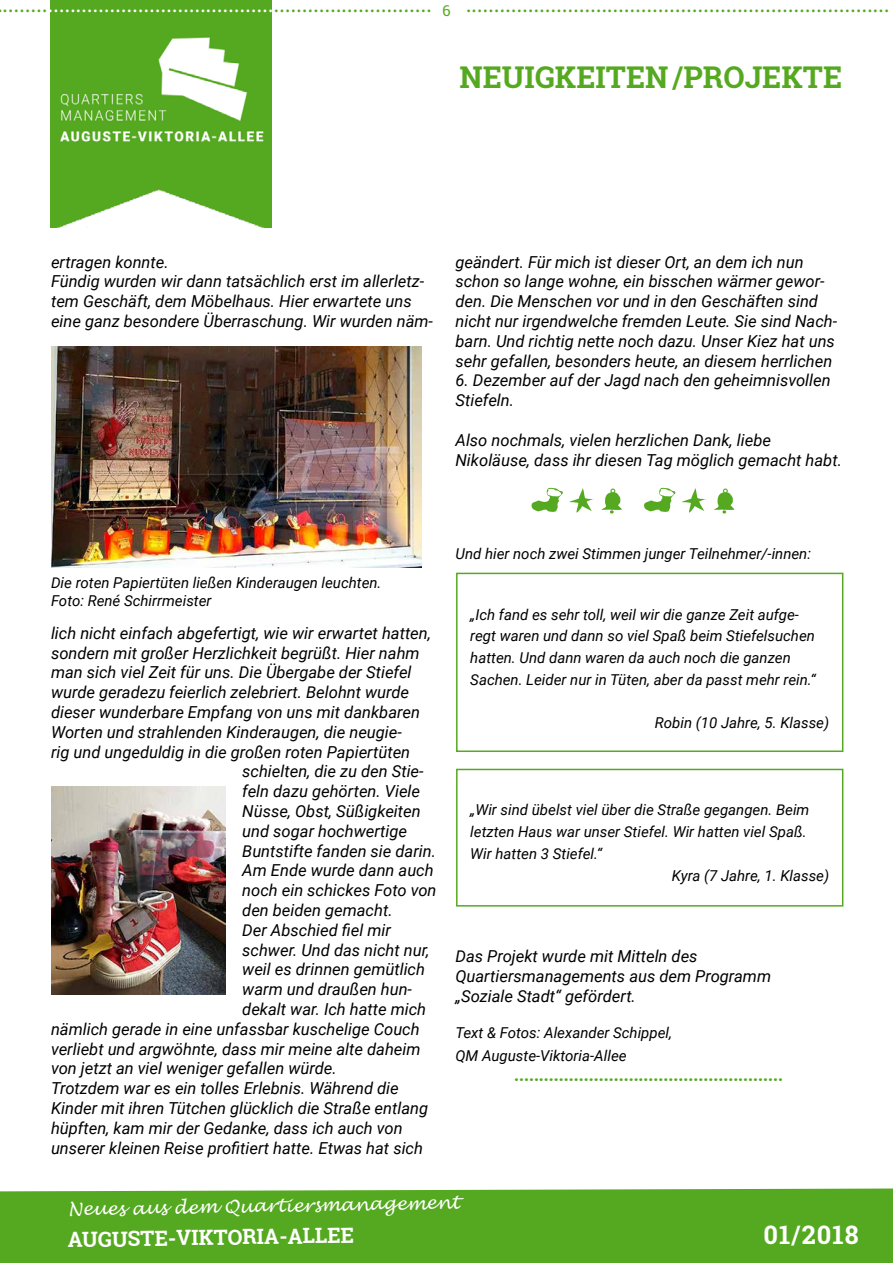
<style>
.page{position:relative;width:893px;height:1263px;background:#fff}
.page>*{position:absolute;margin:0;border:0;box-sizing:border-box;transform-origin:0 0}
.t1{font:700 30px "Roboto Slab";color:#55a920}
.t2{font:700 25.5px "Roboto Slab";letter-spacing:.04em;color:#fff}
.t3{font:700 21px "Roboto Slab";color:#fff}
.t4{font:700 18px "Minion Pro";color:#55a920}
.t5{font:italic 18px "Lucida Handwriting";color:#fff}
.t6{font:italic 16.5px/19.8px "Roboto";color:#000}
.t7{font:900 16.5px "Roboto";color:#55a920}
.t8{font:italic 15px/21.8px "Roboto";color:#000}
.t9{font:15px "Roboto Slab";color:#55a920}
.s1{color:#fff}
</style>
<div class="page">
<div style="left:0;top:1188px;width:893px;height:75px;background:#55a920"></div>
<img style="left:50px;top:0;width:222px;height:227px">
<svg style="left:531px;top:487px;width:62px;height:26px"></svg>
<svg style="left:601px;top:488px;width:21px;height:26px"></svg>
<svg style="left:644px;top:487px;width:32px;height:25px"></svg>
<svg style="left:682px;top:488px;width:24px;height:25px"></svg>
<svg style="left:714px;top:488px;width:21px;height:26px"></svg>
<img style="left:51px;top:346px;width:370px;height:222px">
<img style="left:51px;top:787px;width:174px;height:208px">
<div style="left:456px;top:573px;width:387px;height:179px;border:2px solid #55a920"></div>
<div style="left:456px;top:769px;width:387px;height:137px;border:2px solid #55a920"></div>
<p class="t9" style="left:442px;top:0;width:10px">6</p>
<p class="t4" style="left:3px;top:-7px;width:888px">........<span class="s1">........................................</span>.............................................................................................................</p>
<h1 class="t1" style="left:460px;top:56px;width:384px">NEUIGKEITEN /PROJEKTE</h1>
<p class="t6" style="left:51px;top:251px;width:384px">ertragen konnte.<br>Fündig wurden wir dann tatsächlich erst im allerletz&shy;tem Geschäft, dem Möbelhaus. Hier erwartete uns eine ganz besondere Überraschung. Wir wurden näm-</p>
<p class="t6" style="left:455px;top:251px;width:383px">geändert. Für mich ist dieser Ort, an dem ich nun schon so lange wohne, ein bisschen wärmer gewor&shy;den. Die Menschen vor und in den Geschäften sind nicht nur irgendwelche fremden Leute. Sie sind Nach&shy;barn. Und richtig nette noch dazu. Unser Kiez hat uns sehr gefallen, besonders heute, an diesem herrlichen</p>
<p class="t6" style="left:455px;top:370px;width:377px">6. Dezember auf der Jagd nach den geheimnisvollen<br>Stiefeln.</p>
<p class="t6" style="left:455px;top:429px;width:388px">Also nochmals, vielen herzlichen Dank, liebe<br>Nikoläuse, dass ihr diesen Tag möglich gemacht habt.</p>
<p class="t8" style="left:51px;top:573px;width:332px;line-height:18px">Die roten Papiertüten ließen Kinderaugen leuchten.<br>Foto: René Schirrmeister</p>
<p class="t6" style="left:51px;top:622px;width:381px">lich nicht einfach abgefertigt, wie wir erwartet hatten,</p>
<p class="t6" style="left:51px;top:642px;width:370px">sondern mit großer Herzlichkeit begrüßt. Hier nahm</p>
<p class="t6" style="left:51px;top:662px;width:362px">man sich viel Zeit für uns. Die Übergabe der Stiefel</p>
<p class="t6" style="left:51px;top:682px;width:360px">wurde geradezu feierlich zelebriert. Belohnt wurde</p>
<p class="t6" style="left:51px;top:702px;width:370px">dieser wunderbare Empfang von uns mit dankbaren</p>
<p class="t6" style="left:51px;top:721px;width:352px">Worten und strahlenden Kinderaugen, die neugie-</p>
<p class="t6" style="left:51px;top:741px;width:361px">rig und ungeduldig in die großen roten Papiertüten</p>
<p class="t6" style="left:242px;top:761px;width:183px">schielten, die zu den Stie-</p>
<p class="t6" style="left:242px;top:781px;width:179px">feln dazu gehörten. Viele</p>
<p class="t6" style="left:242px;top:801px;width:180px">Nüsse, Obst, Süßigkeiten</p>
<p class="t6" style="left:242px;top:820px;width:166px">und sogar hochwertige</p>
<p class="t6" style="left:242px;top:840px;width:195px">Buntstifte fanden sie darin.</p>
<p class="t6" style="left:242px;top:860px;width:193px">Am Ende wurde dann auch</p>
<p class="t6" style="left:242px;top:880px;width:196px">noch ein schickes Foto von</p>
<p class="t6" style="left:242px;top:900px;width:152px">den beiden gemacht.</p>
<p class="t6" style="left:242px;top:919px;width:150px">Der Abschied fiel mir</p>
<p class="t6" style="left:242px;top:939px;width:189px">schwer. Und das nicht nur,</p>
<p class="t6" style="left:242px;top:959px;width:184px">weil es drinnen gemütlich</p>
<p class="t6" style="left:242px;top:979px;width:171px">warm und draußen hun-</p>
<p class="t6" style="left:242px;top:999px;width:185px">dekalt war. Ich hatte mich</p>
<p class="t6" style="left:51px;top:1018px;width:370px">nämlich gerade in eine unfassbar kuschelige Couch</p>
<p class="t6" style="left:51px;top:1038px;width:371px">verliebt und argwöhnte, dass mir meine alte daheim</p>
<p class="t6" style="left:51px;top:1058px;width:287px">von jetzt an viel weniger gefallen würde.</p>
<p class="t6" style="left:51px;top:1078px;width:349px">Trotzdem war es ein tolles Erlebnis. Während die</p>
<p class="t6" style="left:51px;top:1098px;width:379px">Kinder mit ihren Tütchen glücklich die Straße entlang</p>
<p class="t6" style="left:51px;top:1117px;width:353px">hüpften, kam mir der Gedanke, dass ich auch von</p>
<p class="t6" style="left:51px;top:1137px;width:373px">unserer kleinen Reise profitiert hatte. Etwas hat sich</p>
<p class="t8" style="left:455px;top:542px;width:357px">Und hier noch zwei Stimmen junger Teilnehmer/-innen:</p>
<p class="t8" style="left:470px;top:603px;width:347px">„Ich fand es sehr toll, weil wir die ganze Zeit aufge&shy;regt waren und dann so viel Spaß beim Stiefelsuchen hatten. Und dann waren da auch noch die ganzen Sachen. Leider nur in Tüten, aber da passt mehr rein.“</p>
<p class="t8" style="left:655px;top:711px;width:176px">Robin (10 Jahre, 5. Klasse)</p>
<p class="t8" style="left:470px;top:798px;width:341px">„Wir sind übelst viel über die Straße gegangen. Beim</p>
<p class="t8" style="left:470px;top:820px;width:338px">letzten Haus war unser Stiefel. Wir hatten viel Spaß.</p>
<p class="t8" style="left:470px;top:842px;width:133px">Wir hatten 3 Stiefel.“</p>
<p class="t8" style="left:672px;top:864px;width:159px">Kyra (7 Jahre, 1. Klasse)</p>
<p class="t6" style="left:455px;top:946px;width:317px">Das Projekt wurde mit Mitteln des<br>Quartiersmanagements aus dem Programm „Soziale Stadt“ gefördert.</p>
<p class="t8" style="left:455px;top:1020px;width:218px;line-height:23.4px">Text &amp; Fotos: Alexander Schippel,<br>QM Auguste-Viktoria-Allee</p>
<p class="t7" style="left:514px;top:1064px;width:271px">......................................................</p>
<p class="t5" style="left:68px;top:1198px;width:393px;rotate:-1deg">Neues aus dem Quartiersmanagement</p>
<p class="t3" style="left:67px;top:1225px;width:288px;rotate:-1deg">AUGUSTE-VIKTORIA-ALLEE</p>
<h2 class="t2" style="left:763px;top:1218px;width:97px">01/2018</h2>
</div>
